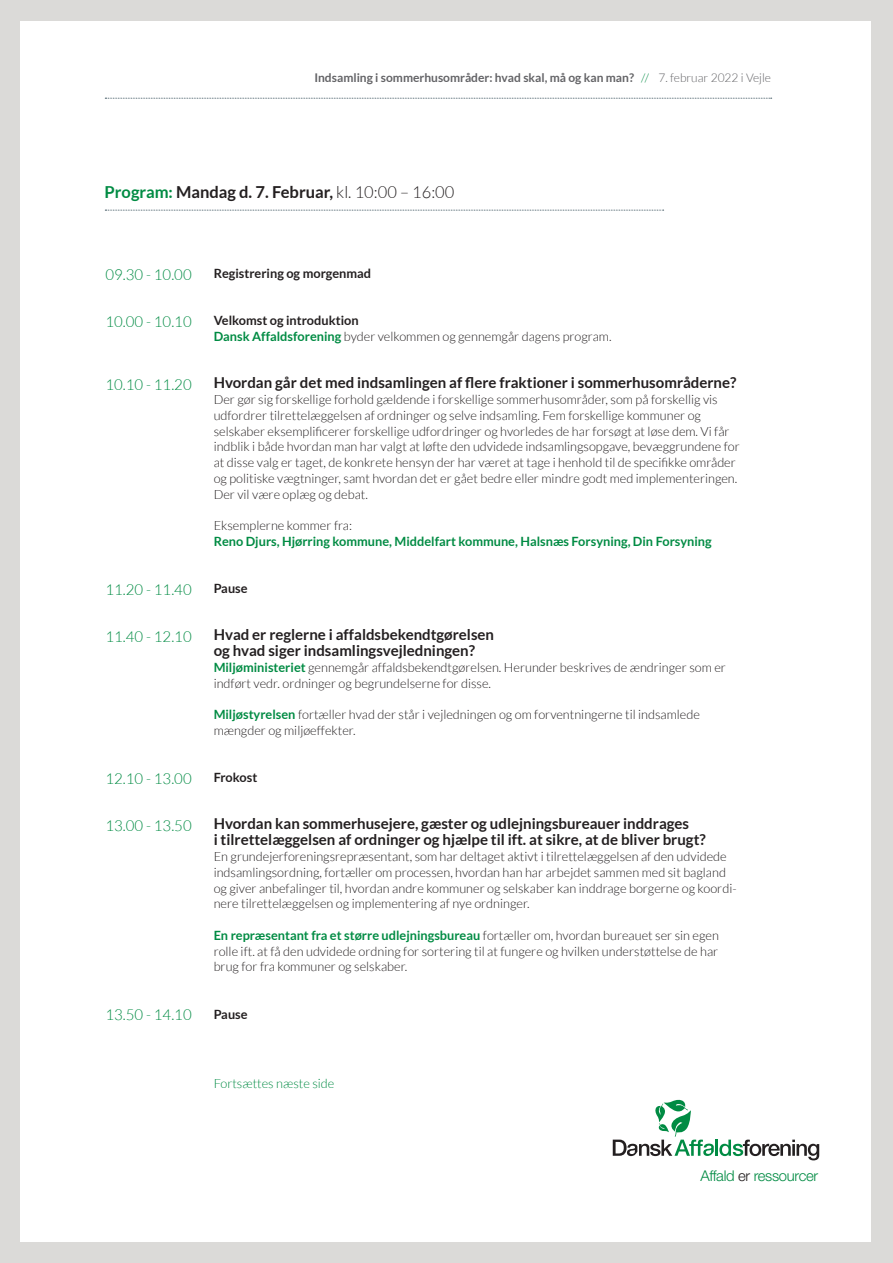
<style>
.page{position:relative;width:893px;height:1263px;background:#dbdad8}
.page>*{position:absolute;margin:0;border:0;box-sizing:border-box;transform-origin:0 0}
.t1{font:700 16.5px "Lato";color:#231f20}
.t2{font:700 15px "Lato";color:#231f20}
.t3{font:300 15px "Lato";color:#008b43}
.t4{font:300 14.85px "Helvetica Neue";letter-spacing:-.02em;color:#008b43}
.t5{font:300 12.75px/15.8px "Lato";color:#231f20}
.t6{font:700 12.75px "Lato";color:#008b43}
.t7{font:700 12.75px "Lato";color:#231f20}
.t8{font:300 12.75px "Lato";color:#008b43}
.t9{font:700 12px "Lato";color:#636366}
.s1{font-weight:300;color:#008b43}
.s2{font-weight:300}
.s3{color:#008b43}
.s4{font-weight:700;color:#008b43}
.s5{color:#231f20}
</style>
<div class="page">
<div style="left:21px;top:21px;width:850px;height:1221px;background:#fff"></div>
<svg style="left:105px;top:98px;width:667px;height:1px"></svg>
<svg style="left:105px;top:210px;width:559px;height:1px"></svg>
<svg style="left:613px;top:1099px;width:206px;height:61px"></svg>
<p class="t9" style="left:314px;top:71px;width:458px">Indsamling i sommerhusområder: hvad skal, må og kan man? <span class="s1">//</span> <span class="s2">7. februar 2022 i Vejle</span></p>
<p class="t1" style="left:105px;top:182px;width:351px"><span class="s3">Program:</span> Mandag d. 7. Februar, <span class="s2">kl. 10:00 – 16:00</span></p>
<p class="t3" style="left:105px;top:267px;width:88px">09.30 - 10.00</p>
<p class="t3" style="left:105px;top:314px;width:88px">10.00 - 10.10</p>
<p class="t3" style="left:105px;top:377px;width:88px">10.10 - 11.20</p>
<p class="t3" style="left:105px;top:582px;width:88px">11.20 - 11.40</p>
<p class="t3" style="left:105px;top:629px;width:88px">11.40 - 12.10</p>
<p class="t3" style="left:105px;top:771px;width:88px">12.10 - 13.00</p>
<p class="t3" style="left:105px;top:818px;width:88px">13.00 - 13.50</p>
<p class="t3" style="left:105px;top:1007px;width:88px">13.50 - 14.10</p>
<p class="t7" style="left:214px;top:266px;width:159px">Registrering og morgenmad</p>
<p class="t7" style="left:214px;top:313px;width:146px">Velkomst og introduktion</p>
<p class="t5" style="left:214px;top:329px;width:399px"><span class="s4">Dansk Affaldsforening</span> byder velkommen og gennemgår dagens program.</p>
<p class="t2" style="left:214px;top:374px;width:524px">Hvordan går det med indsamlingen af flere fraktioner i sommerhusområderne?</p>
<p class="t5" style="left:214px;top:392px;width:528px">Der gør sig forskellige forhold gældende i forskellige sommerhusområder, som på forskellig vis udfordrer tilrettelæggelsen af ordninger og selve indsamling. Fem forskellige kommuner og selskaber eksemplificerer forskellige udfordringer og hvorledes de har forsøgt at løse dem. Vi får indblik i både hvordan man har valgt at løfte den udvidede indsamlingsopgave, bevæggrundene for at disse valg er taget, de konkrete hensyn der har været at tage i henhold til de specifikke områder og politiske vægtninger, samt hvordan det er gået bedre eller mindre godt med implementeringen.<br>Der vil være oplæg og debat.</p>
<p class="t5" style="left:214px;top:518px;width:140px">Eksemplerne kommer fra:</p>
<p class="t6" style="left:214px;top:534px;width:500px">Reno Djurs, Hjørring kommune, Middelfart kommune, Halsnæs Forsyning, Din Forsyning</p>
<p class="t7" style="left:214px;top:581px;width:35px">Pause</p>
<p class="t2" style="left:214px;top:626px;width:282px">Hvad er reglerne i affaldsbekendtgørelsen</p>
<p class="t2" style="left:214px;top:642px;width:263px">og hvad siger indsamlingsvejledningen?</p>
<p class="t5" style="left:214px;top:659px;width:514px"><span class="s4">Miljøministeriet</span> gennemgår affaldsbekendtgørelsen. Herunder beskrives de ændringer som er indført vedr. ordninger og begrundelserne for disse.</p>
<p class="t5" style="left:214px;top:707px;width:488px"><span class="s4">Miljøstyrelsen</span> fortæller hvad der står i vejledningen og om forventningerne til indsamlede mængder og miljøeffekter.</p>
<p class="t7" style="left:214px;top:770px;width:45px">Frokost</p>
<p class="t2" style="left:214px;top:815px;width:477px">Hvordan kan sommerhusejere, gæster og udlejningsbureauer inddrages</p>
<p class="t2" style="left:214px;top:831px;width:494px">i tilrettelæggelsen af ordninger og hjælpe til ift. at sikre, at de bliver brugt?</p>
<p class="t5" style="left:214px;top:848px;width:524px">En grundejerforeningsrepræsentant, som har deltaget aktivt i tilrettelæggelsen af den udvidede indsamlingsordning, fortæller om processen, hvordan han har arbejdet sammen med sit bagland og giver anbefalinger til, hvordan andre kommuner og selskaber kan inddrage borgerne og koordi&shy;nere tilrettelæggelsen og implementering af nye ordninger.</p>
<p class="t5" style="left:214px;top:927px;width:507px;text-align:justify"><span class="s4">En repræsentant fra et større udlejningsbureau</span> fortæller om, hvordan bureauet ser sin egen rolle ift. at få den udvidede ordning for sortering til at fungere og hvilken understøttelse de har brug for fra kommuner og selskaber.</p>
<p class="t7" style="left:214px;top:1006px;width:35px">Pause</p>
<p class="t8" style="left:214px;top:1077px;width:122px">Fortsættes næste side</p>
<p class="t4" style="left:700px;top:1166px;width:119px">Affald <span class="s5">er</span> ressourcer</p>
</div>
